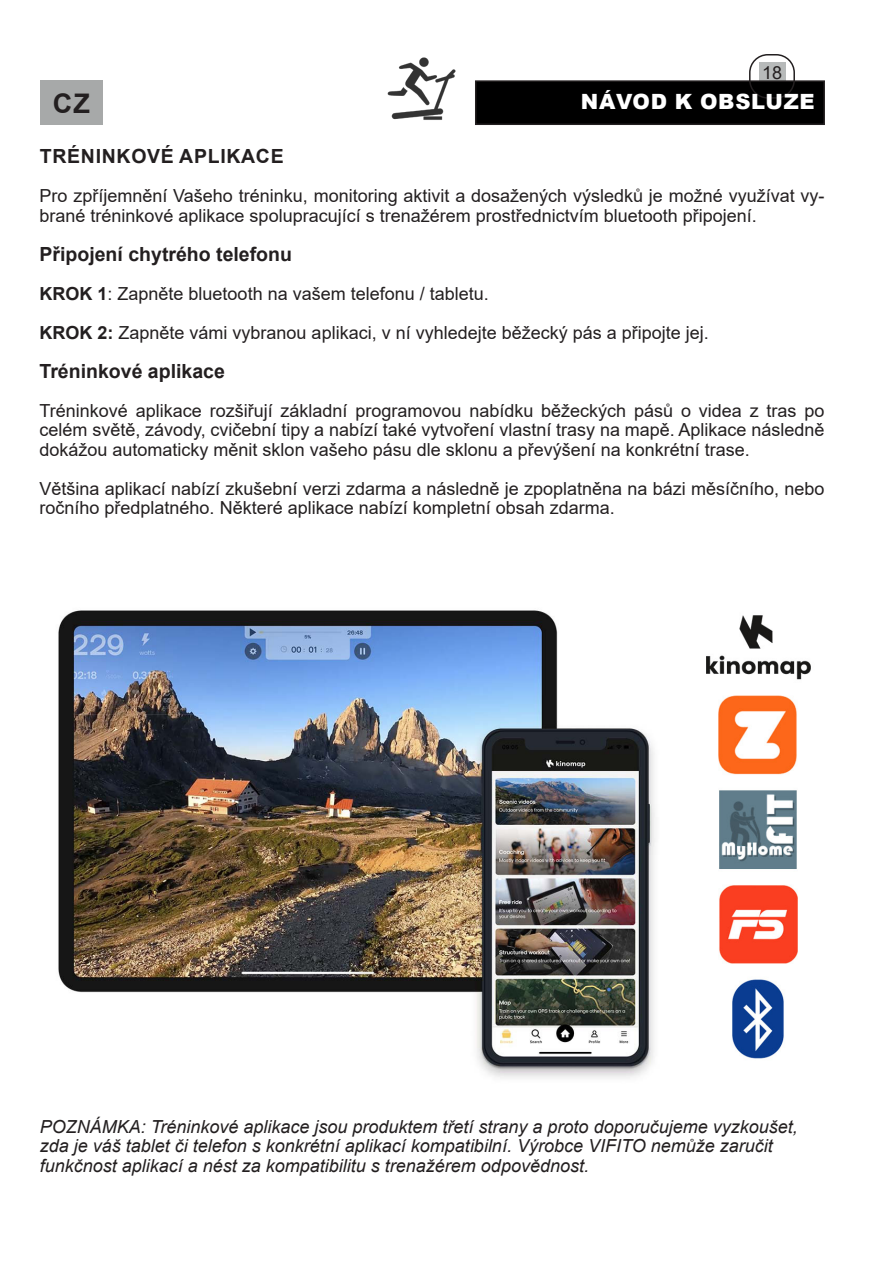
<style>
.page{position:relative;width:893px;height:1263px;background:#fff}
.page>*{position:absolute;margin:0;border:0;box-sizing:border-box;transform-origin:0 0}
.t1{font:700 27px "Arial";color:#231f20}
.t2{font:900 21px "Arial";letter-spacing:.035em;color:#fff}
.Ztucneni{font:700 19.5px "Arial";color:#231f20}
.Title_3_-_Subsection{font:700 19.5px "Arial";letter-spacing:.035em;color:#231f20}
.Text{font:18px/19.5px "Arial";color:#231f20}
.Text-2{font:italic 18px/19.5px "Arial";color:#231f20}
.s1{font-weight:700}
</style>
<div class="page">
<div style="left:759px;top:62px;width:27px;height:21px;background:#b7baba"></div>
<div style="left:476px;top:81px;width:348px;height:43px;background:#000"></div>
<div style="left:475px;top:80px;width:350px;height:45px;border:2px solid #231f20"></div>
<div style="left:749px;top:54px;width:46px;height:45px;border:2px solid #231f20;border-radius:18px"></div>
<div style="left:40px;top:80px;width:63px;height:45px;background:#a7a9a9"></div>
<img style="left:388px;top:57px;width:68px;height:63px">
<img style="left:58px;top:610px;width:753px;height:468px">
<p class="Text" style="left:762px;top:62px;width:22px">18</p>
<h1 class="t1" style="left:53px;top:84px;width:38px">CZ</h1>
<p class="t2" style="left:581px;top:87px;width:235px">NÁVOD K OBSLUZE</p>
<p class="Title_3_-_Subsection" style="left:40px;top:142px;width:245px">TRÉNINKOVÉ APLIKACE</p>
<p class="Text" style="left:40px;top:186px;width:786px">Pro zpříjemnění Vašeho tréninku, monitoring aktivit a dosažených výsledků je možné využívat vy&shy;brané tréninkové aplikace spolupracující s trenažérem prostřednictvím bluetooth připojení.</p>
<p class="Ztucneni" style="left:40px;top:240px;width:254px">Připojení chytrého telefonu</p>
<p class="Text" style="left:40px;top:283px;width:451px"><span class="s1">KROK 1</span>: Zapněte bluetooth na vašem telefonu / tabletu.</p>
<p class="Text" style="left:40px;top:322px;width:671px"><span class="s1">KROK 2:</span> Zapněte vámi vybranou aplikaci, v ní vyhledejte běžecký pás a připojte jej.</p>
<p class="Ztucneni" style="left:40px;top:357px;width:187px">Tréninkové aplikace</p>
<p class="Text" style="left:40px;top:400px;width:786px;text-align:justify">Tréninkové aplikace rozšiřují základní programovou nabídku běžeckých pásů o videa z tras po celém světě, závody, cvičební tipy a nabízí také vytvoření vlastní trasy na mapě. Aplikace následně dokážou automaticky měnit sklon vašeho pásu dle sklonu a převýšení na konkrétní trase.</p>
<p class="Text" style="left:40px;top:478px;width:786px">Většina aplikací nabízí zkušební verzi zdarma a následně je zpoplatněna na bázi měsíčního, nebo ročního předplatného. Některé aplikace nabízí kompletní obsah zdarma.</p>
<p class="Text-2" style="left:40px;top:1117px;width:759px">POZNÁMKA: Tréninkové aplikace jsou produktem třetí strany a proto doporučujeme vyzkoušet, zda je váš tablet či telefon s konkrétní aplikací kompatibilní. Výrobce VIFITO nemůže zaručit funkčnost aplikací a nést za kompatibilitu s trenažérem odpovědnost.</p>
</div>
